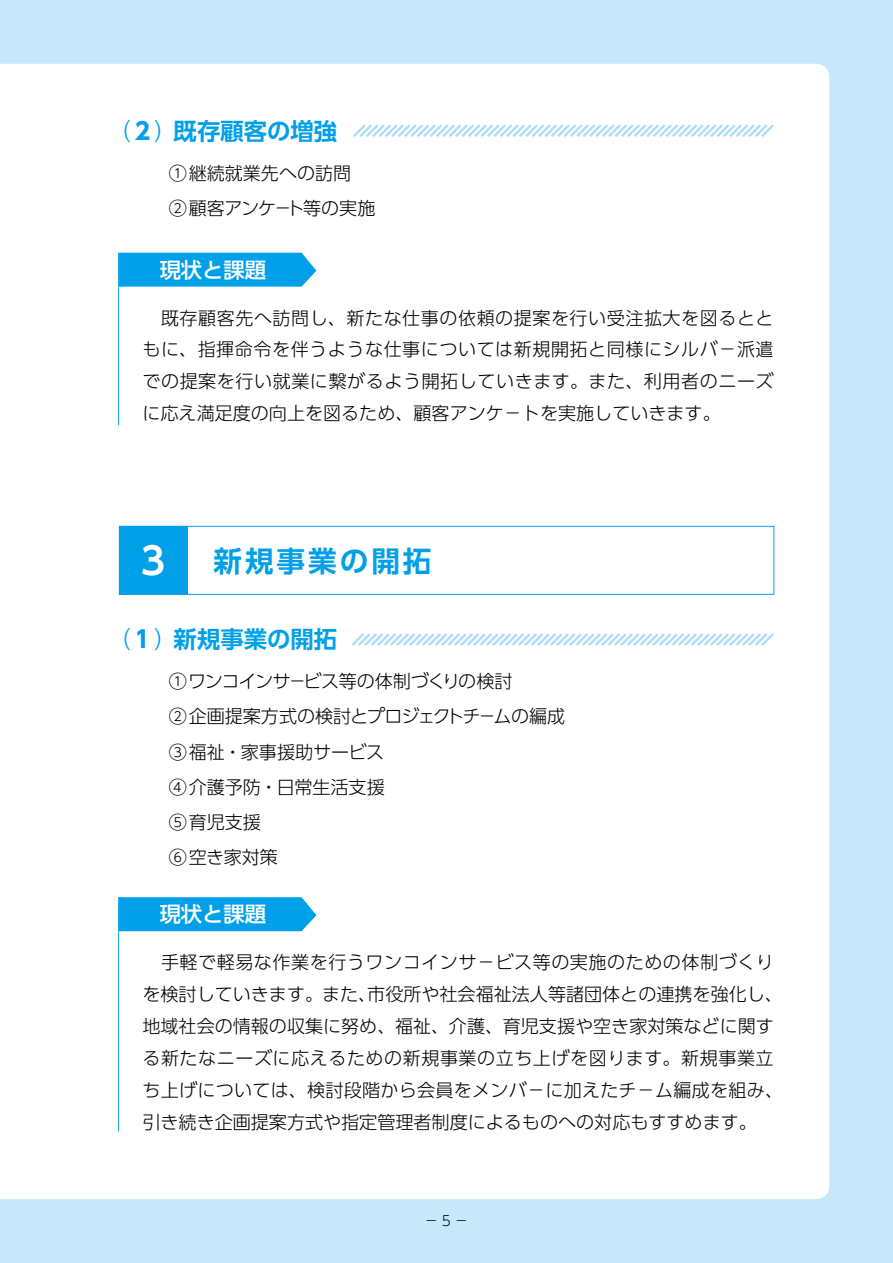
<style>
.page{position:relative;width:893px;height:1263px;background:#c7e8fa}
.page>*{position:absolute;margin:0;border:0;box-sizing:border-box;transform-origin:0 0}
.t1{font:700 28.65px "UD Shin Go Pro De";letter-spacing:.1em;color:#00a0e9}
.t2{font:700 23.4px "UD Shin Go Pro De";color:#00a0e9}
.t3{font:500 21.3px "UD Shin Go Pro";color:#fff}
.t4{font:300 18px/32px "UD Shin Go Pro";color:#000}
.t5{font:300 13.8px "UD Shin Go Pro";color:#000}
.s1{font-family:"UD Shin Go Pro";font-weight:300}
.s2{font-family:"UD Shin Go Pro"}
.s3{font-size:37.2px;color:#fff}
</style>
<div class="page">
<div style="left:0;top:64px;width:829px;height:1135px;background:#fff"></div>
<div style="left:119px;top:526px;width:655px;height:69px;border:1px solid #00a0e9"></div>
<svg style="left:119px;top:253px;width:197px;height:34px;background:#0ba4e9"></svg>
<svg style="left:119px;top:897px;width:197px;height:34px;background:#0aa3e9"></svg>
<div style="left:119px;top:527px;width:68px;height:68px;background:#00a0e9"></div>
<svg style="left:349px;top:631px;width:427px;height:17px;background:#e3f3fc"></svg>
<svg style="left:350px;top:122px;width:426px;height:18px;background:#e4f4fc"></svg>
<hr style="left:118px;top:897px;width:1px;height:234px;background:#00a0e9">
<hr style="left:118px;top:253px;width:1px;height:172px;background:#00a0e9">
<p class="t2" style="left:107px;top:112px;width:231px"><span class="s1">（</span><span class="s2">２</span><span class="s1">）</span>既存顧客の増強</p>
<p class="t4" style="left:169px;top:155px;width:208px;line-height:35.1px">①継続就業先への訪問<br>②顧客アンケ－ト等の実施</p>
<p class="t3" style="left:160px;top:252px;width:108px">現状と課題</p>
<p class="t4" style="left:142px;top:301px;width:633px;text-align:justify">　既存顧客先へ訪問し、新たな仕事の依頼の提案を行い受注拡大を図るとともに、指揮命令を伴うような仕事については新規開拓と同様にシルバ－派遣での提案を行い就業に繋がるよう開拓していきます。また、利用者のニーズに応え満足度の向上を図るため、顧客アンケ－トを実施していきます。</p>
<h1 class="t1" style="left:134px;top:537px;width:299px"><span class="s3">３</span> 新規事業の開拓</h1>
<p class="t2" style="left:107px;top:620px;width:231px"><span class="s1">（</span><span class="s2">１</span><span class="s1">）</span>新規事業の開拓</p>
<p class="t4" style="left:169px;top:663px;width:398px;line-height:35.1px">①ワンコインサ－ビス等の体制づくりの検討<br>②企画提案方式の検討とプロジェクトチ－ムの編成<br>③福祉・家事援助サービス<br>④介護予防・日常生活支援<br>⑤育児支援<br>⑥空き家対策</p>
<p class="t3" style="left:160px;top:897px;width:108px">現状と課題</p>
<p class="t4" style="left:142px;top:946px;width:642px">　手軽で軽易な作業を行うワンコインサ－ビス等の実施のための体制づくりを検討していきます。また、市役所や社会福祉法人等諸団体との連携を強化し、地域社会の情報の収集に努め、福祉、介護、育児支援や空き家対策などに関する新たなニーズに応えるための新規事業の立ち上げを図ります。新規事業立ち上げについては、検討段階から会員をメンバ－に加えたチ－ム編成を組み、引き続き企画提案方式や指定管理者制度によるものへの対応もすすめます。</p>
<p class="t5" style="left:425px;top:1210px;width:45px">－5－</p>
</div>
